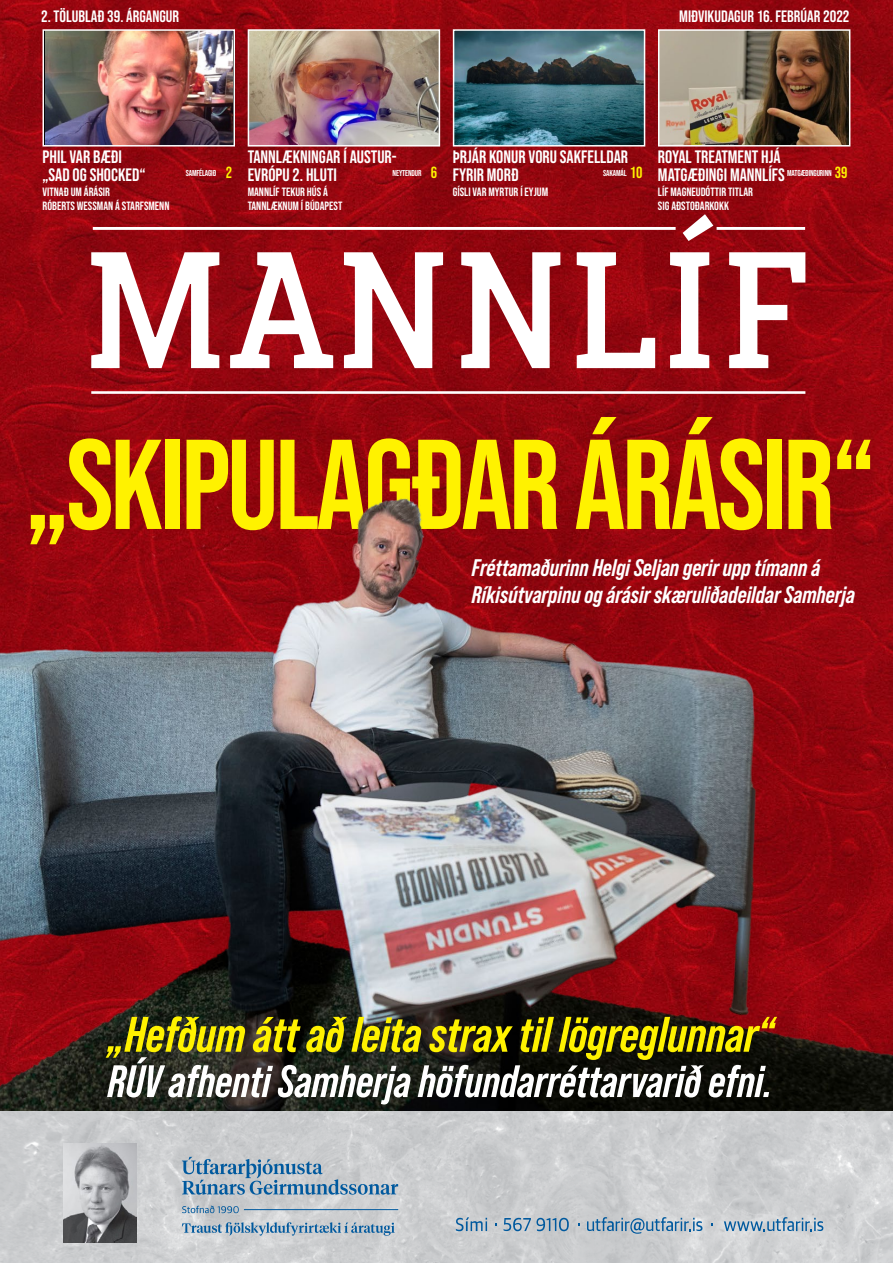
<style>
.page{position:relative;width:893px;height:1263px;background:#fff}
.page>*{position:absolute;margin:0;border:0;box-sizing:border-box;transform-origin:0 0}
.t1{font:700 127.5px "Bebas Neue Pro";letter-spacing:-.025em;color:#fff200}
.t2{font:italic 700 24px/27px "Bebas Neue Pro";color:#fff}
.t3{font:18px/18px "Bebas Neue";color:#fff}
.t4{font:16.5px "Bebas Neue";color:#fff}
.t5{font:12px/14.4px "Bebas Neue";color:#fff}
.t6{font:8.55px "Bebas Neue";letter-spacing:-.02em;color:#fff}
.s1{font-size:16.2px;color:#fff200}
</style>
<div class="page">
<img style="left:0;top:0;width:893px;height:468px">
<img style="left:0;top:468px;width:893px;height:795px">
<img style="left:46px;top:32px;width:186px;height:112px">
<div style="left:43px;top:29px;width:192px;height:118px;border:2px solid #fff"></div>
<img style="left:456px;top:32px;width:186px;height:112px">
<div style="left:453px;top:29px;width:192px;height:118px;border:2px solid #fff"></div>
<img style="left:251px;top:32px;width:186px;height:112px">
<div style="left:248px;top:29px;width:192px;height:118px;border:2px solid #fff"></div>
<img style="left:661px;top:32px;width:186px;height:112px">
<div style="left:658px;top:29px;width:192px;height:118px;border:2px solid #fff"></div>
<svg style="left:456px;top:1217px;width:31px;height:14px"></svg>
<svg style="left:504px;top:1218px;width:65px;height:13px"></svg>
<svg style="left:587px;top:1217px;width:115px;height:17px;background:#99b1c3"></svg>
<svg style="left:724px;top:1217px;width:99px;height:14px"></svg>
<img style="left:64px;top:1143px;width:72px;height:100px">
<svg style="left:182px;top:1206px;width:57px;height:7px"></svg>
<svg style="left:182px;top:1157px;width:216px;height:37px;background:#9cb1c2"></svg>
<hr style="left:244px;top:1209px;width:154px;height:1px;background:#00599e">
<svg style="left:182px;top:1222px;width:213px;height:14px;background:#98b1c4"></svg>
<svg style="left:106px;top:1016px;width:671px;height:88px;background:#656235"></svg>
<hr style="left:91px;top:391px;width:714px;height:3px;background:#fff">
<svg style="left:91px;top:252px;width:128px;height:116px"></svg>
<svg style="left:230px;top:252px;width:103px;height:116px"></svg>
<svg style="left:344px;top:252px;width:99px;height:116px"></svg>
<svg style="left:461px;top:252px;width:99px;height:116px"></svg>
<svg style="left:577px;top:252px;width:78px;height:116px"></svg>
<svg style="left:670px;top:214px;width:43px;height:154px"></svg>
<svg style="left:729px;top:252px;width:76px;height:116px"></svg>
<hr style="left:93px;top:227px;width:583px;height:3px;background:#fff">
<hr style="left:717px;top:227px;width:88px;height:3px;background:#fff">
<p class="t4" style="left:41px;top:7px;width:139px">2. TÖLUBLAÐ 39. ÁRGANGUR</p>
<p class="t4" style="left:679px;top:7px;width:172px">MIÐVIKUDAGUR 16. FEBRÚAR 2022</p>
<p class="t3" style="left:43px;top:147px;width:104px">PHIL VAR BÆÐI „SAD OG SHOCKED“</p>
<p class="t5" style="left:43px;top:184px;width:129px">VITNAÐ UM ÁRÁSIR<br>RÓBERTS WESSMAN Á STARFSMENN</p>
<p class="t6" style="left:186px;top:168px;width:48px">SAMFÉLAGIÐ <span class="s1">2</span></p>
<p class="t3" style="left:248px;top:147px;width:151px">TANNLÆKNINGAR Í AUSTUR-<br>EVRÓPU 2. HLUTI</p>
<p class="t6" style="left:393px;top:168px;width:46px">NEYTENDUR <span class="s1">6</span></p>
<p class="t5" style="left:248px;top:184px;width:96px">MANNLÍF TEKUR HÚS Á<br>TANNLÆKNUM Í BÚDAPEST</p>
<p class="t3" style="left:453px;top:147px;width:177px">ÞRJÁR KONUR VORU SAKFELLDAR<br>FYRIR MORÐ</p>
<p class="t6" style="left:603px;top:168px;width:41px">SAKAMÁL <span class="s1">10</span></p>
<p class="t5" style="left:453px;top:184px;width:97px">GÍSLI VAR MYRTUR Í EYJUM</p>
<p class="t3" style="left:658px;top:147px;width:191px">ROYAL TREATMENT HJÁ<br>MATGÆÐINGI MANNLÍFS <sup>MATGÆÐINGURINN</sup> <sup>39</sup></p>
<p class="t5" style="left:658px;top:184px;width:97px">LÍF MAGNEUDÓTTIR TITLAR<br>SIG AÐSTOÐARKOKK</p>
<h1 class="t1" style="left:25px;top:412px;width:852px">„SKIPULAGÐAR ÁRÁSIR“</h1>
<h2 class="t2" style="left:472px;top:553px;width:385px">Fréttamaðurinn Helgi Seljan gerir upp tímann á<br>Ríkisútvarpinu og árásir skæruliðadeildar Samherja</h2>
</div>
